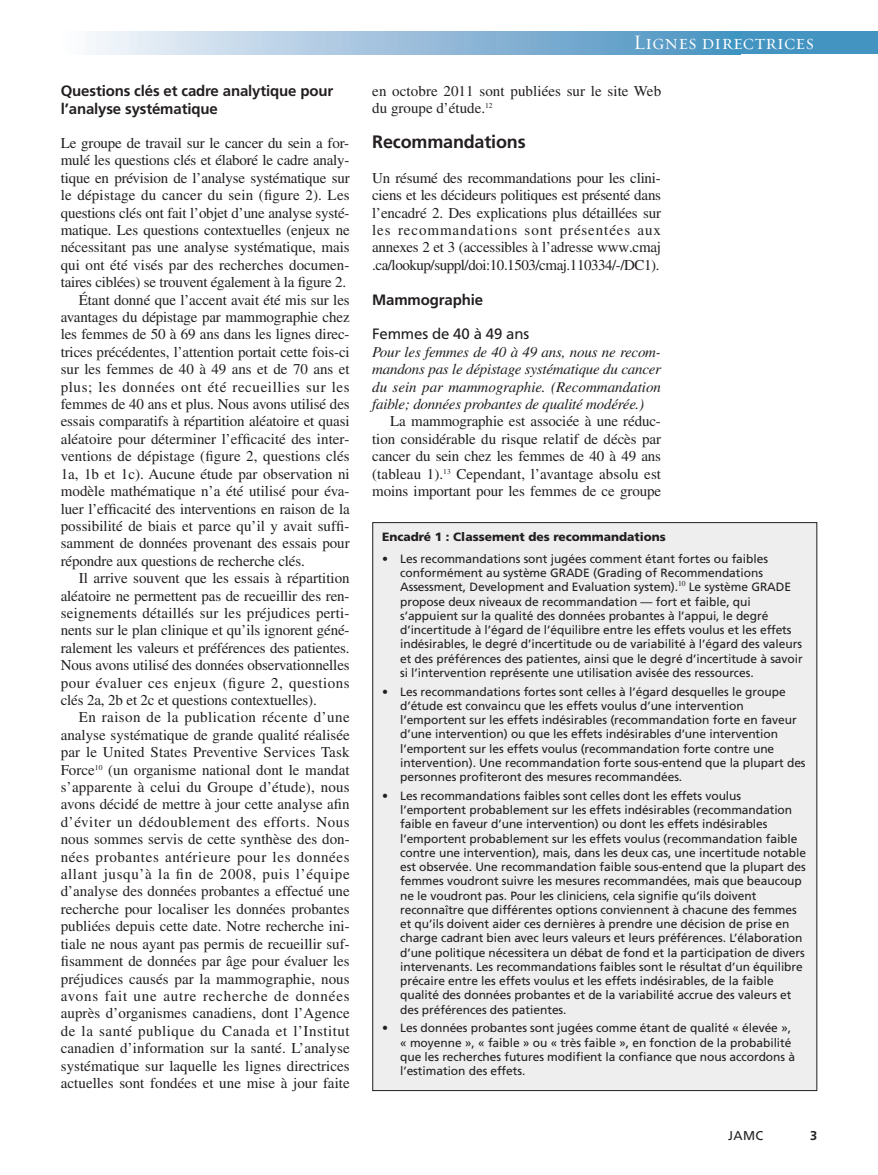
<style>
.page{position:relative;width:878px;height:1175px;background:#fff}
.page>*{position:absolute;margin:0;border:0;box-sizing:border-box;transform-origin:0 0}
.t1{font:21px "Requiem Display HTF Small Caps";letter-spacing:.005em;color:#fff}
.t2{font:700 18px "Frutiger LT Std";letter-spacing:-.01em;color:#231f20}
.t3{font:15px/17.4px "Times LT Std";color:#231f20;text-align:justify}
.t4{font:italic 15px/17.4px "Times LT Std";letter-spacing:-.015em;color:#231f20;text-align:justify}
.t5{font:15px "Times LT Std";letter-spacing:.035em;color:#231f20}
.t6{font:15px "Times LT Std";letter-spacing:.04em;color:#231f20}
.t7{font:700 15px/18px "Frutiger LT Std";letter-spacing:-.01em;color:#231f20}
.t8{font:15px "Times LT Std";letter-spacing:.045em;color:#231f20}
.t9{font:15px "Times LT Std";letter-spacing:.025em;color:#231f20}
.t10{font:15px "Times LT Std";letter-spacing:.055em;color:#231f20}
.t11{font:15px "Frutiger LT Std";letter-spacing:-.01em;color:#231f20}
.t12{font:12.75px "Frutiger LT Std";color:#231f20}
.t13{font:700 12.75px "Frutiger LT Std";color:#231f20}
.t14{font:12px/14.2px "Frutiger LT Std";letter-spacing:-.005em;color:#231f20}
.t15{font:900 12px "Frutiger LT Std";color:#231f20}
</style>
<div class="page">
<div style="left:726px;top:32px;width:152px;height:22px;background:#4494c2"></div>
<div style="left:61px;top:32px;width:679px;height:22px;background:linear-gradient(to right,#faf8fc,#458ebf)"></div>
<div style="left:373px;top:522px;width:443px;height:568px;background:#eeeeef"></div>
<p class="t7" style="left:61px;top:83px;width:274px">Questions clés et cadre analytique pour l’analyse systématique</p>
<p class="t3" style="left:61px;top:136px;width:290px">Le groupe de travail sur le cancer du sein a for-</p>
<p class="t3" style="left:61px;top:153px;width:290px">mulé les questions clés et élaboré le cadre analy-</p>
<p class="t3" style="left:61px;top:171px;width:290px">tique en prévision de l’analyse systématique sur</p>
<p class="t3" style="left:61px;top:188px;width:290px">le dépistage du cancer du sein (figure 2). Les</p>
<p class="t3" style="left:61px;top:205px;width:290px">questions clés ont fait l’objet d’une analyse systé-</p>
<p class="t3" style="left:61px;top:223px;width:290px">matique. Les questions contextuelles (enjeux ne</p>
<p class="t3" style="left:61px;top:240px;width:290px">nécessitant pas une analyse systématique, mais</p>
<p class="t3" style="left:61px;top:258px;width:290px">qui ont été visés par des recherches documen-</p>
<p class="t3" style="left:61px;top:275px;width:287px">taires ciblées) se trouvent également à la figure 2.</p>
<p class="t3" style="left:79px;top:292px;width:272px">Étant donné que l’accent avait été mis sur les</p>
<p class="t3" style="left:61px;top:310px;width:290px">avantages du dépistage par mammographie chez</p>
<p class="t3" style="left:61px;top:327px;width:290px">les femmes de 50 à 69 ans dans les lignes direc-</p>
<p class="t3" style="left:61px;top:345px;width:290px">trices précédentes, l’attention portait cette fois-ci</p>
<p class="t3" style="left:61px;top:362px;width:290px">sur les femmes de 40 à 49 ans et de 70 ans et</p>
<p class="t6" style="left:61px;top:381px;width:290px">plus; les données ont été recueillies sur les</p>
<p class="t3" style="left:61px;top:397px;width:290px">femmes de 40 ans et plus. Nous avons utilisé des</p>
<p class="t3" style="left:61px;top:414px;width:290px">essais comparatifs à répartition aléatoire et quasi</p>
<p class="t3" style="left:61px;top:432px;width:290px">aléatoire pour déterminer l’efficacité des inter-</p>
<p class="t3" style="left:61px;top:449px;width:290px">ventions de dépistage (figure 2, questions clés</p>
<p class="t3" style="left:61px;top:466px;width:290px">1a, 1b et 1c). Aucune étude par observation ni</p>
<p class="t3" style="left:61px;top:484px;width:290px">modèle mathématique n’a été utilisé pour éva-</p>
<p class="t3" style="left:61px;top:501px;width:290px">luer l’efficacité des interventions en raison de la</p>
<p class="t3" style="left:61px;top:519px;width:290px">possibilité de biais et parce qu’il y avait suffi-</p>
<p class="t3" style="left:61px;top:536px;width:290px">samment de données provenant des essais pour</p>
<p class="t3" style="left:61px;top:553px;width:245px">répondre aux questions de recherche clés.</p>
<p class="t3" style="left:79px;top:571px;width:272px">Il arrive souvent que les essais à répartition</p>
<p class="t3" style="left:61px;top:588px;width:290px">aléatoire ne permettent pas de recueillir des ren-</p>
<p class="t3" style="left:61px;top:606px;width:290px">seignements détaillés sur les préjudices perti-</p>
<p class="t3" style="left:61px;top:623px;width:290px">nents sur le plan clinique et qu’ils ignorent géné-</p>
<p class="t3" style="left:61px;top:640px;width:290px">ralement les valeurs et préférences des patientes.</p>
<p class="t3" style="left:61px;top:658px;width:290px">Nous avons utilisé des données observationnelles</p>
<p class="t5" style="left:61px;top:677px;width:290px">pour évaluer ces enjeux (figure 2, questions</p>
<p class="t3" style="left:61px;top:693px;width:257px">clés 2a, 2b et 2c et questions contextuelles).</p>
<p class="t9" style="left:79px;top:712px;width:272px">En raison de la publication récente d’une</p>
<p class="t3" style="left:61px;top:727px;width:290px">analyse systématique de grande qualité réalisée</p>
<p class="t3" style="left:61px;top:745px;width:290px">par le United States Preventive Services Task</p>
<p class="t3" style="left:61px;top:762px;width:290px">Force<sup>10</sup> (un organisme national dont le mandat</p>
<p class="t3" style="left:61px;top:780px;width:290px">s’apparente à celui du Groupe d’étude), nous</p>
<p class="t3" style="left:61px;top:797px;width:290px">avons décidé de mettre à jour cette analyse afin</p>
<p class="t5" style="left:61px;top:816px;width:290px">d’éviter un dédoublement des efforts. Nous</p>
<p class="t3" style="left:61px;top:832px;width:290px">nous sommes servis de cette synthèse des don-</p>
<p class="t6" style="left:61px;top:851px;width:290px">nées probantes antérieure pour les données</p>
<p class="t8" style="left:61px;top:868px;width:290px">allant jusqu’à la fin de 2008, puis l’équipe</p>
<p class="t3" style="left:61px;top:884px;width:290px">d’analyse des données probantes a effectué une</p>
<p class="t3" style="left:61px;top:901px;width:290px">recherche pour localiser les données probantes</p>
<p class="t3" style="left:61px;top:919px;width:290px">publiées depuis cette date. Notre recherche ini-</p>
<p class="t3" style="left:61px;top:936px;width:290px">tiale ne nous ayant pas permis de recueillir suf-</p>
<p class="t3" style="left:61px;top:954px;width:290px">fisamment de données par âge pour évaluer les</p>
<p class="t3" style="left:61px;top:971px;width:290px">préjudices causés par la mammographie, nous</p>
<p class="t10" style="left:61px;top:990px;width:290px">avons fait une autre recherche de données</p>
<p class="t3" style="left:61px;top:1006px;width:290px">auprès d’organismes canadiens, dont l’Agence</p>
<p class="t5" style="left:61px;top:1025px;width:290px">de la santé publique du Canada et l’Institut</p>
<p class="t3" style="left:61px;top:1041px;width:290px">canadien d’information sur la santé. L’analyse</p>
<p class="t3" style="left:61px;top:1058px;width:290px">systématique sur laquelle les lignes directrices</p>
<p class="t3" style="left:61px;top:1075px;width:290px">actuelles sont fondées et une mise à jour faite</p>
<h1 class="t1" style="left:633px;top:30px;width:182px">Lignes directrices</h1>
<p class="t3" style="left:372px;top:84px;width:290px">en octobre 2011 sont publiées sur le site Web du groupe d’étude.<sup>12</sup></p>
<p class="t2" style="left:372px;top:134px;width:155px">Recommandations</p>
<p class="t3" style="left:372px;top:171px;width:290px">Un résumé des recommandations pour les clini&shy;ciens et les décideurs politiques est présenté dans l’encadré 2. Des explications plus détaillées sur les recommandations sont présentées aux annexes 2 et 3 (accessibles à l’adresse www.cmaj .ca/lookup/suppl/doi:10.1503/cmaj.110334/-/DC1).</p>
<p class="t7" style="left:372px;top:291px;width:112px">Mammographie</p>
<p class="t11" style="left:372px;top:328px;width:159px">Femmes de 40 à 49 ans</p>
<p class="t4" style="left:372px;top:344px;width:290px">Pour les femmes de 40 à 49 ans, nous ne recom&shy;mandons pas le dépistage systématique du cancer du sein par mammographie. (Recommandation faible; données probantes de qualité modérée.)</p>
<p class="t3" style="left:372px;top:414px;width:290px;text-indent:18px">La mammographie est associée à une réduc&shy;tion considérable du risque relatif de décès par cancer du sein chez les femmes de 40 à 49 ans (tableau 1).<sup>13</sup> Cependant, l’avantage absolu est moins important pour les femmes de ce groupe</p>
<p class="t15" style="left:382px;top:532px;width:285px">Encadré 1 : Classement des recommandations</p>
<p class="t14" style="left:400px;top:552px;width:404px;text-indent:-18px">• Les recommandations sont jugées comment étant fortes ou faibles conformément au système GRADE (Grading of Recommendations Assessment, Development and Evaluation system).<sup>10</sup> Le système GRADE propose deux niveaux de recommandation — fort et faible, qui s’appuient sur la qualité des données probantes à l’appui, le degré d’incertitude à l’égard de l’équilibre entre les effets voulus et les effets indésirables, le degré d’incertitude ou de variabilité à l’égard des valeurs et des préférences des patientes, ainsi que le degré d’incertitude à savoir si l’intervention représente une utilisation avisée des ressources.</p>
<p class="t14" style="left:400px;top:685px;width:407px;text-indent:-18px">• Les recommandations fortes sont celles à l’égard desquelles le groupe d’étude est convaincu que les effets voulus d’une intervention l’emportent sur les effets indésirables (recommandation forte en faveur d’une intervention) ou que les effets indésirables d’une intervention l’emportent sur les effets voulus (recommandation forte contre une intervention). Une recommandation forte sous-entend que la plupart des personnes profiteront des mesures recommandées.</p>
<p class="t14" style="left:400px;top:789px;width:407px;text-indent:-18px">• Les recommandations faibles sont celles dont les effets voulus l’emportent probablement sur les effets indésirables (recommandation faible en faveur d’une intervention) ou dont les effets indésirables l’emportent probablement sur les effets voulus (recommandation faible contre une intervention), mais, dans les deux cas, une incertitude notable est observée. Une recommandation faible sous-entend que la plupart des femmes voudront suivre les mesures recommandées, mais que beaucoup ne le voudront pas. Pour les cliniciens, cela signifie qu’ils doivent reconnaître que différentes options conviennent à chacune des femmes et qu’ils doivent aider ces dernières à prendre une décision de prise en charge cadrant bien avec leurs valeurs et leurs préférences. L’élaboration d’une politique nécessitera un débat de fond et la participation de divers intervenants. Les recommandations faibles sont le résultat d’un équilibre précaire entre les effets voulus et les effets indésirables, de la faible qualité des données probantes et de la variabilité accrue des valeurs et des préférences des patientes.</p>
<p class="t14" style="left:400px;top:1022px;width:396px;text-indent:-18px">• Les données probantes sont jugées comme étant de qualité « élevée », « moyenne », « faible » ou « très faible », en fonction de la probabilité que les recherches futures modifient la confiance que nous accordons à l’estimation des effets.</p>
<p class="t12" style="left:728px;top:1130px;width:36px">JAMC</p>
<p class="t13" style="left:810px;top:1130px;width:9px">3</p>
</div>
